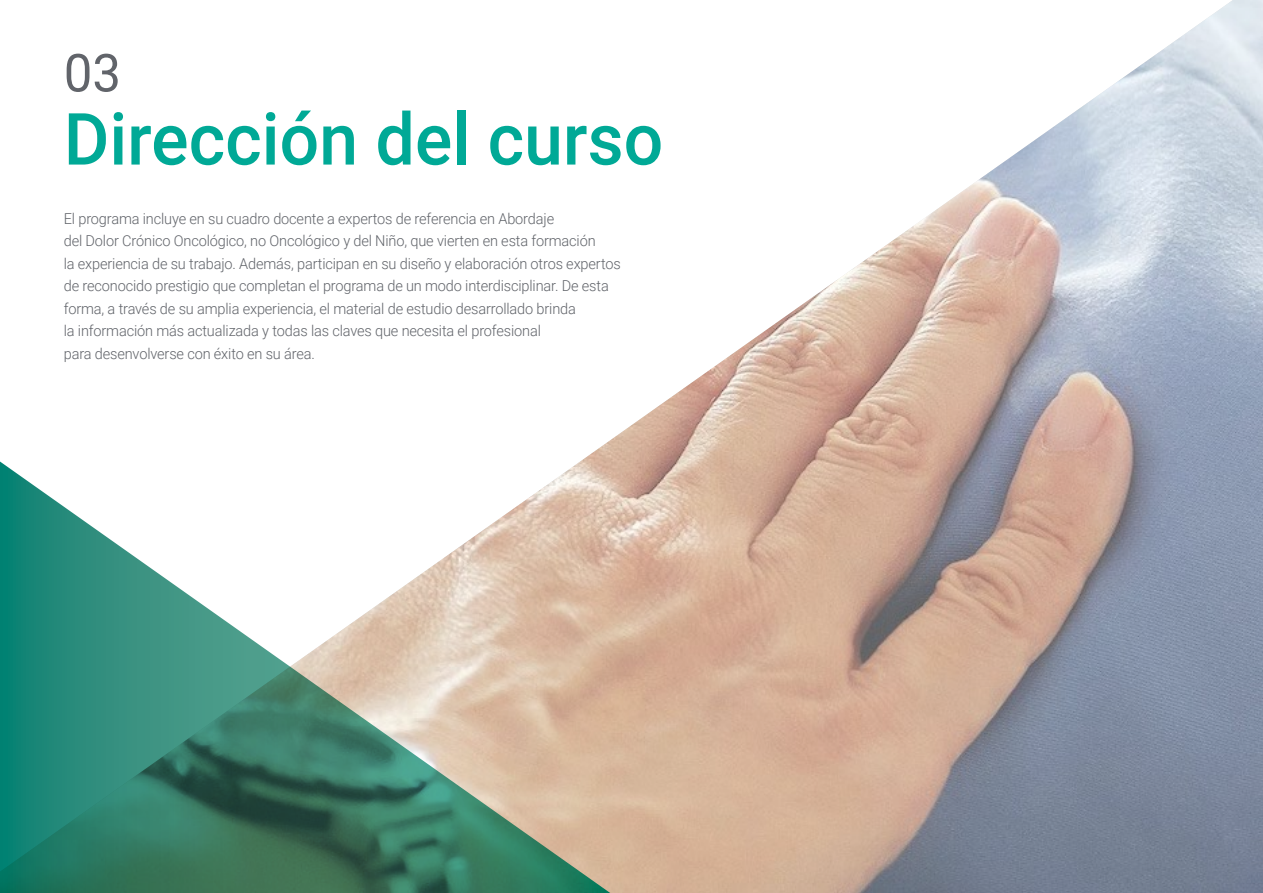
<style>
.page{position:relative;width:1263px;height:893px;background:#fff}
.page>*{position:absolute;margin:0;border:0;box-sizing:border-box;transform-origin:0 0}
.t1{font:500 72px "Roboto";color:#00a996}
.t2{font:52.5px "Roboto";color:#61646a}
.t3{font:300 15px/22.5px "Roboto";letter-spacing:-.01em;color:#61646a}
</style>
<div class="page">
<img style="left:602px;top:0;width:661px;height:893px">
<svg style="left:0;top:446px;width:640px;height:447px"></svg>
<h2 class="t2" style="left:64px;top:36px;width:59px">03</h2>
<h1 class="t1" style="left:64px;top:89px;width:601px">Dirección del curso</h1>
<p class="t3" style="left:64px;top:207px;width:558px">El programa incluye en su cuadro docente a expertos de referencia en Abordaje<br>del Dolor Crónico Oncológico, no Oncológico y del Niño, que vierten en esta formación<br>la experiencia de su trabajo. Además, participan en su diseño y elaboración otros expertos de reconocido prestigio que completan el programa de un modo interdisciplinar. De esta forma, a través de su amplia experiencia, el material de estudio desarrollado brinda<br>la información más actualizada y todas las claves que necesita el profesional<br>para desenvolverse con éxito en su área.</p>
</div>
